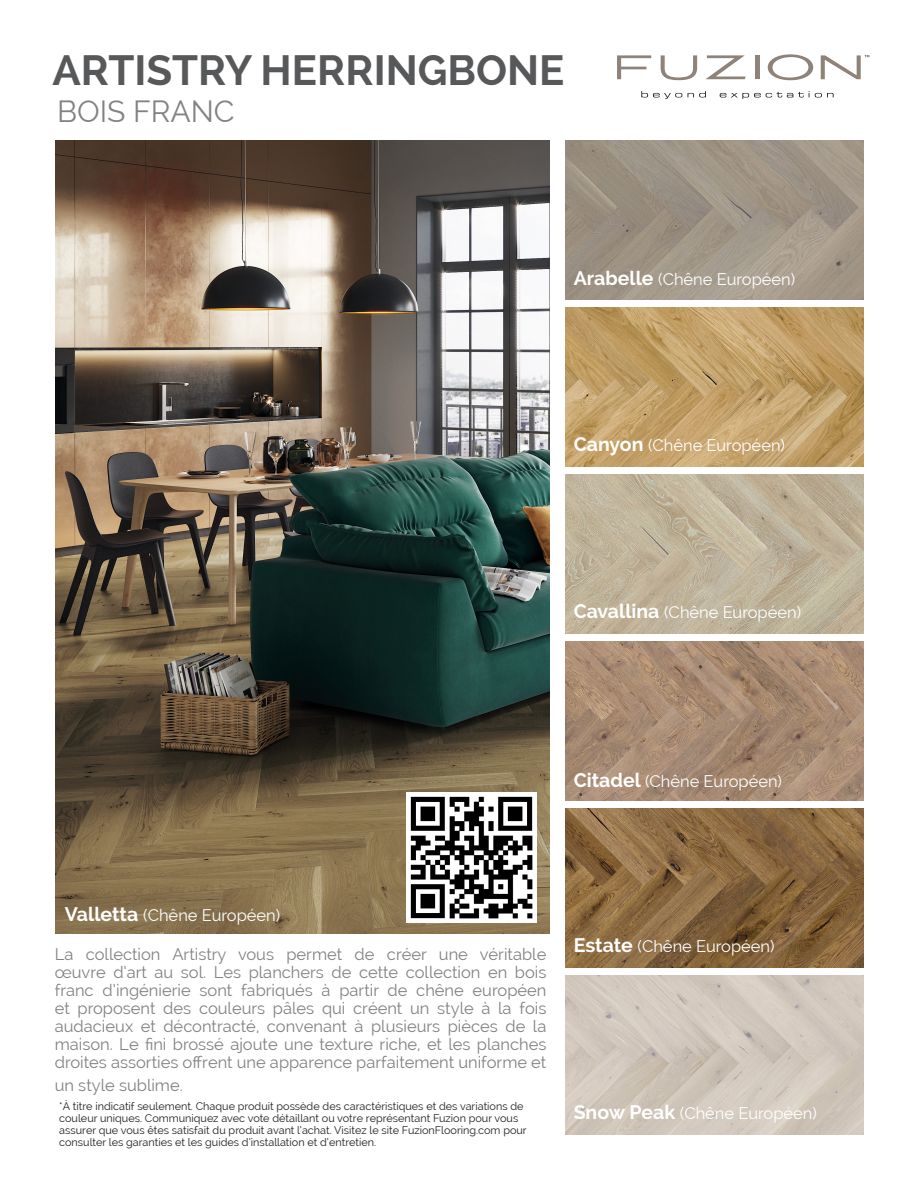
<style>
.page{position:relative;width:918px;height:1188px;background:#fff}
.page>*{position:absolute;margin:0;border:0;box-sizing:border-box;transform-origin:0 0}
.t1{font:700 42px "Raleway";color:#57585a}
.t2{font:30px "Raleway";color:#808285}
.t3{font:16.5px/18px "Raleway";color:#808285;text-align:justify}
.t4{font:16.5px "Raleway";color:#fff}
.t5{font:10.8px/12px "Raleway";color:#231f20}
.s1{font-weight:700;font-size:19.5px}
</style>
<div class="page">
<svg style="left:617px;top:55px;width:34px;height:24px"></svg>
<svg style="left:661px;top:55px;width:36px;height:25px"></svg>
<svg style="left:706px;top:55px;width:40px;height:24px"></svg>
<hr style="left:755px;top:55px;width:4px;height:24px;background:#8f8279">
<svg style="left:768px;top:54px;width:45px;height:26px"></svg>
<svg style="left:821px;top:55px;width:48px;height:24px"></svg>
<svg style="left:641px;top:91px;width:41px;height:8px"></svg>
<svg style="left:688px;top:91px;width:18px;height:7px"></svg>
<svg style="left:720px;top:91px;width:114px;height:8px"></svg>
<img style="left:56px;top:141px;width:493px;height:793px">
<img style="left:566px;top:642px;width:298px;height:159px">
<img style="left:566px;top:475px;width:298px;height:159px">
<img style="left:566px;top:308px;width:298px;height:159px">
<img style="left:566px;top:141px;width:298px;height:159px">
<img style="left:566px;top:809px;width:298px;height:159px">
<img style="left:566px;top:976px;width:298px;height:159px">
<img style="left:407px;top:792px;width:130px;height:130px">
<p class="t1" style="left:52px;top:46px;width:514px">ARTISTRY HERRINGBONE</p>
<h2 class="t2" style="left:57px;top:94px;width:179px">BOIS FRANC</h2>
<p class="t4" style="left:574px;top:269px;width:223px"><span class="s1">Arabelle</span> (Chêne Européen)</p>
<p class="t4" style="left:574px;top:436px;width:213px"><span class="s1">Canyon</span> (Chêne Européen)</p>
<p class="t4" style="left:574px;top:603px;width:229px"><span class="s1">Cavallina</span> (Chêne Européen)</p>
<p class="t4" style="left:574px;top:771px;width:210px"><span class="s1">Citadel</span> (Chêne Européen)</p>
<p class="t4" style="left:65px;top:905px;width:217px"><span class="s1">Valletta</span> (Chêne Européen)</p>
<p class="t3" style="left:55px;top:946px;width:493px">La collection Artistry vous permet de créer une véritable œuvre d’art au sol. Les planchers de cette collection en bois franc d’ingénierie sont fabriqués à partir de chêne européen et proposent des couleurs pâles qui créent un style à la fois audacieux et décontracté, convenant à plusieurs pièces de la maison. Le fini brossé ajoute une texture riche, et les planches droites assorties offrent une apparence parfaitement uniforme et</p>
<p class="t3" style="left:55px;top:1076px;width:130px">un style sublime.</p>
<p class="t5" style="left:59px;top:1100px;width:469px">*À titre indicatif seulement. Chaque produit possède des caractéristiques et des variations de couleur uniques. Communiquez avec vote détaillant ou votre représentant Fuzion pour vous assurer que vous êtes satisfait du produit avant l’achat. Visitez le site FuzionFlooring.com pour consulter les garanties et les guides d’installation et d’entretien.</p>
<p class="t4" style="left:574px;top:937px;width:202px"><span class="s1">Estate</span> (Chêne Européen)</p>
<p class="t4" style="left:574px;top:1103px;width:245px"><span class="s1">Snow Peak</span> (Chêne Européen)</p>
</div>
